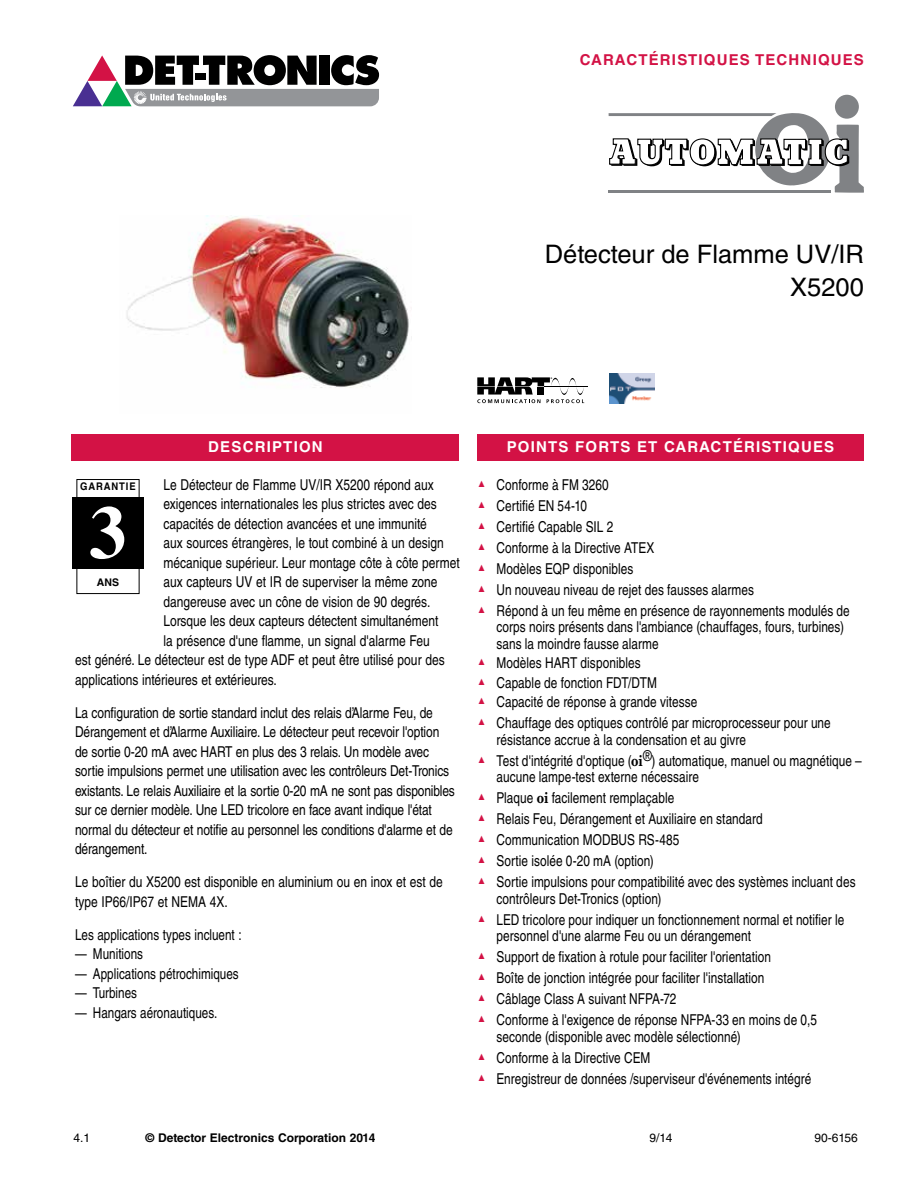
<style>
.page{position:relative;width:918px;height:1188px;background:#fff}
.page>*{position:absolute;margin:0;border:0;box-sizing:border-box;transform-origin:0 0}
.t1{font:700 75px "Times";color:#fff}
.t2{font:25.5px/33px "Helvetica LT Std";color:#000;text-align:right}
.t3{font:15px/16.5px "Helvetica LT Std";color:#000;scale:.79 1}
.t4{font:15px/19.5px "Helvetica LT Std";color:#000;scale:.8 1}
.t5{font:15px "Helvetica LT Std";color:#000;scale:.78 1}
.t6{font:700 15px "Helvetica LT Std";letter-spacing:.08em;color:#fff}
.t7{font:700 15px "Helvetica LT Std";letter-spacing:.08em;color:#d31245}
.t8{font:700 12px "Helvetica LT Std";color:#000}
.t9{font:12px "Helvetica LT Std";color:#000}
.t10{font:700 10.5px "Helvetica LT Std";letter-spacing:.1em;color:#000;scale:.9 1}
.t11{font:700 10.5px "Helvetica LT Std";letter-spacing:.1em;color:#000}
.s1{font-family:"New Century Schlbk LT Std";font-weight:700}
</style>
<div class="page">
<div style="left:76px;top:479px;width:64px;height:115px;border:1px solid #000"></div>
<div style="left:72px;top:497px;width:72px;height:72px;background:#000"></div>
<svg style="left:73px;top:55px;width:306px;height:51px"></svg>
<svg style="left:477px;top:377px;width:111px;height:27px"></svg>
<img style="left:609px;top:373px;width:45px;height:30px">
<img style="left:126px;top:215px;width:283px;height:173px">
<hr style="left:608px;top:190px;width:223px;height:2px;background:#808285">
<div style="left:835px;top:95px;width:24px;height:24px;background:#808285;border-radius:50%"></div>
<svg style="left:609px;top:113px;width:255px;height:80px"></svg>
<div style="left:72px;top:434px;width:387px;height:27px;background:#d31245"></div>
<div style="left:477px;top:434px;width:387px;height:27px;background:#d31245"></div>
<p class="t7" style="left:580px;top:50px;width:286px">CARACTÉRISTIQUES TECHNIQUES</p>
<h2 class="t2" style="left:545px;top:237px;width:321px">Détecteur de Flamme UV/IR<br>X5200</h2>
<p class="t6" style="left:208px;top:437px;width:116px">DESCRIPTION</p>
<p class="t6" style="left:507px;top:437px;width:329px">POINTS FORTS ET CARACTÉRISTIQUES</p>
<p class="t4" style="left:164px;top:474px;width:340px">Le Détecteur de Flamme UV/IR X5200 répond aux</p>
<p class="t4" style="left:164px;top:494px;width:343px">exigences internationales les plus strictes avec des</p>
<p class="t4" style="left:164px;top:513px;width:331px">capacités de détection avancées et une immunité</p>
<p class="t4" style="left:164px;top:533px;width:352px">aux sources étrangères, le tout combiné à un design</p>
<p class="t4" style="left:164px;top:552px;width:372px">mécanique supérieur. Leur montage côte à côte permet</p>
<p class="t4" style="left:164px;top:572px;width:344px">aux capteurs UV et IR de superviser la même zone</p>
<p class="t4" style="left:164px;top:591px;width:335px">dangereuse avec un cône de vision de 90 degrés.</p>
<p class="t4" style="left:164px;top:611px;width:345px">Lorsque les deux capteurs détectent simultanément</p>
<p class="t4" style="left:164px;top:630px;width:334px">la présence d'une flamme, un signal d'alarme Feu</p>
<p class="t4" style="left:75px;top:650px;width:464px">est généré. Le détecteur est de type ADF et peut être utilisé pour des</p>
<p class="t4" style="left:75px;top:669px;width:254px">applications intérieures et extérieures.</p>
<p class="t4" style="left:75px;top:702px;width:476px">La configuration de sortie standard inclut des relais d’Alarme Feu, de Dérangement et d’Alarme Auxiliaire. Le détecteur peut recevoir l'option de sortie 0-20 mA avec HART en plus des 3 relais. Un modèle avec sortie impulsions permet une utilisation avec les contrôleurs Det-Tronics existants. Le relais Auxiliaire et la sortie 0-20 mA ne sont pas disponibles sur ce dernier modèle. Une LED tricolore en face avant indique l'état normal du détecteur et notifie au personnel les conditions d'alarme et de dérangement.</p>
<p class="t4" style="left:75px;top:872px;width:461px">Le boîtier du X5200 est disponible en aluminium ou en inox et est de type IP66/IP67 et NEMA 4X.</p>
<p class="t5" style="left:75px;top:926px;width:215px">Les applications types incluent :</p>
<p class="t5" style="left:75px;top:945px;width:89px">— Munitions</p>
<p class="t5" style="left:75px;top:965px;width:211px">— Applications pétrochimiques</p>
<p class="t5" style="left:75px;top:984px;width:81px">— Turbines</p>
<p class="t5" style="left:75px;top:1004px;width:184px">— Hangars aéronautiques.</p>
<p class="t10" style="left:80px;top:480px;width:63px">GARANTIE</p>
<h1 class="t1" style="left:89px;top:461px;width:39px">3</h1>
<p class="t11" style="left:97px;top:575px;width:24px">ANS</p>
<p class="t3" style="left:479px;top:476px;width:167px"><sup>▲</sup> Conforme à FM 3260</p>
<p class="t3" style="left:479px;top:497px;width:139px"><sup>▲</sup> Certifié EN 54-10</p>
<p class="t3" style="left:479px;top:518px;width:172px"><sup>▲</sup> Certifié Capable SIL 2</p>
<p class="t3" style="left:479px;top:539px;width:224px"><sup>▲</sup> Conforme à la Directive ATEX</p>
<p class="t3" style="left:479px;top:560px;width:197px"><sup>▲</sup> Modèles EQP disponibles</p>
<p class="t3" style="left:479px;top:581px;width:350px"><sup>▲</sup> Un nouveau niveau de rejet des fausses alarmes</p>
<p class="t3" style="left:496px;top:602px;width:449px;text-indent:-18px"><sup>▲</sup> Répond à un feu même en présence de rayonnements modulés de corps noirs présents dans l'ambiance (chauffages, fours, turbines) sans la moindre fausse alarme</p>
<p class="t3" style="left:479px;top:654px;width:207px"><sup>▲</sup> Modèles HART disponibles</p>
<p class="t3" style="left:479px;top:674px;width:227px"><sup>▲</sup> Capable de fonction FDT/DTM</p>
<p class="t3" style="left:479px;top:693px;width:278px"><sup>▲</sup> Capacité de réponse à grande vitesse</p>
<p class="t3" style="left:496px;top:714px;width:425px;text-indent:-18px"><sup>▲</sup> Chauffage des optiques contrôlé par microprocesseur pour une résistance accrue à la condensation et au givre</p>
<p class="t3" style="left:497px;top:752px;width:464px;text-indent:-18px"><sup>▲</sup> Test d'intégrité d'optique (<span class="s1">oi</span>®) automatique, manuel ou magnétique – aucune lampe-test externe nécessaire</p>
<p class="t3" style="left:479px;top:789px;width:250px"><sup>▲</sup> Plaque <span class="s1">oi</span> facilement remplaçable</p>
<p class="t3" style="left:479px;top:810px;width:361px"><sup>▲</sup> Relais Feu, Dérangement et Auxiliaire en standard</p>
<p class="t3" style="left:479px;top:831px;width:256px"><sup>▲</sup> Communication MODBUS RS-485</p>
<p class="t3" style="left:479px;top:852px;width:224px"><sup>▲</sup> Sortie isolée 0-20 mA (option)</p>
<p class="t3" style="left:496px;top:873px;width:456px;text-indent:-18px"><sup>▲</sup> Sortie impulsions pour compatibilité avec des systèmes incluant des contrôleurs Det-Tronics (option)</p>
<p class="t3" style="left:496px;top:911px;width:442px;text-indent:-18px"><sup>▲</sup> LED tricolore pour indiquer un fonctionnement normal et notifier le personnel d'une alarme Feu ou un dérangement</p>
<p class="t3" style="left:479px;top:948px;width:372px"><sup>▲</sup> Support de fixation à rotule pour faciliter l'orientation</p>
<p class="t3" style="left:479px;top:969px;width:364px"><sup>▲</sup> Boîte de jonction intégrée pour faciliter l'installation</p>
<p class="t3" style="left:479px;top:990px;width:252px"><sup>▲</sup> Câblage Class A suivant NFPA-72</p>
<p class="t3" style="left:496px;top:1011px;width:407px;text-indent:-18px"><sup>▲</sup> Conforme à l'exigence de réponse NFPA-33 en moins de 0,5 seconde (disponible avec modèle sélectionné)</p>
<p class="t3" style="left:479px;top:1049px;width:219px"><sup>▲</sup> Conforme à la Directive CEM</p>
<p class="t3" style="left:479px;top:1070px;width:423px"><sup>▲</sup> Enregistreur de données /superviseur d'événements intégré</p>
<p class="t9" style="left:74px;top:1130px;width:18px">4.1</p>
<p class="t8" style="left:146px;top:1130px;width:232px">© Detector Electronics Corporation 2014</p>
<p class="t9" style="left:650px;top:1130px;width:24px">9/14</p>
<p class="t9" style="left:814px;top:1130px;width:45px">90-6156</p>
</div>
